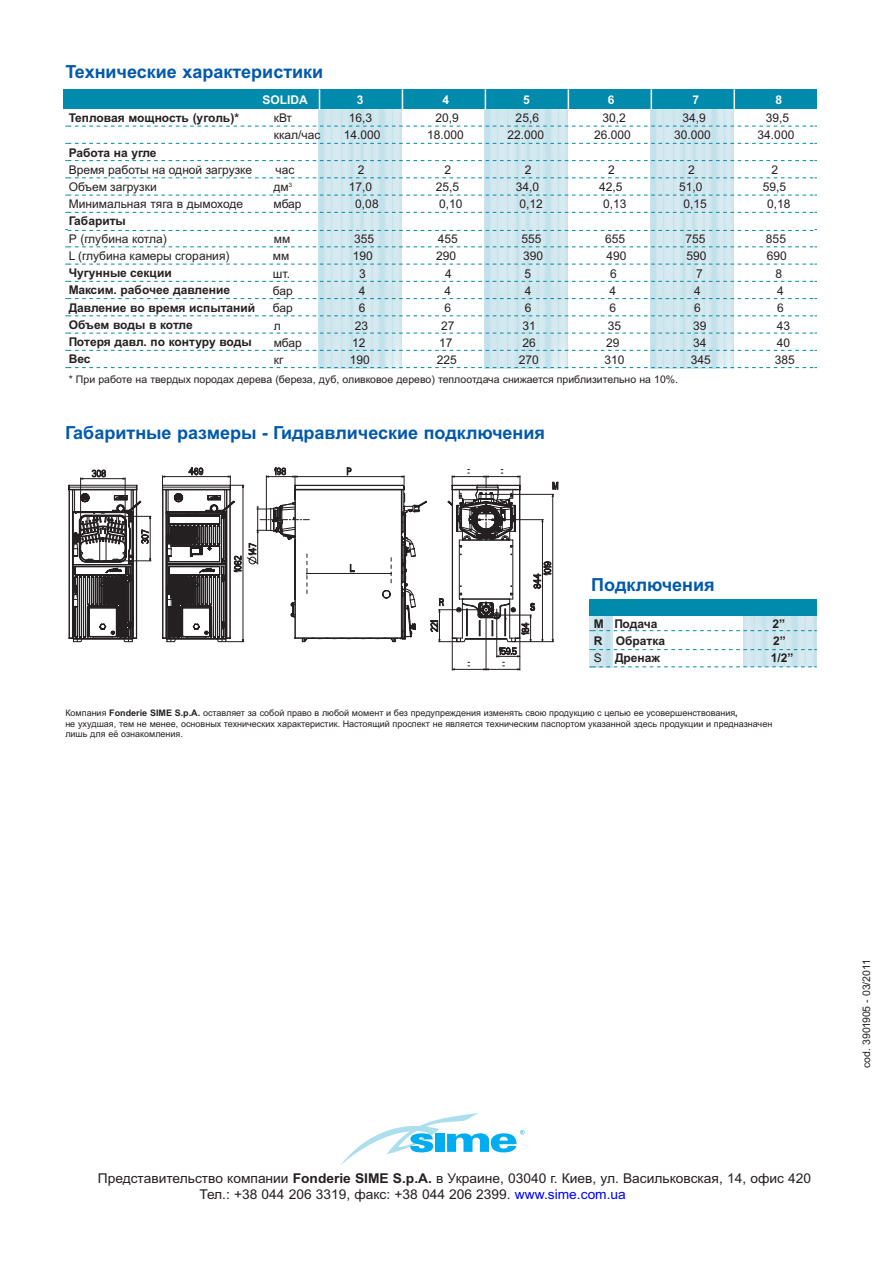
<style>
.page{position:relative;width:893px;height:1263px;background:#fff}
.page>*{position:absolute;margin:0;border:0;box-sizing:border-box;transform-origin:0 0}
.t1{font:700 18px "Arial";color:#0059ab}
.t2{font:13.5px/16.2px "Arial";color:#241f21}
.t3{font:12.3px "Arial";color:#241f21}
.t4{font:12px "Arial";color:#241f21}
.t5{font:700 12px "Arial";color:#241f21}
.t6{font:700 12px "Arial";color:#fff}
.t7{font:10.5px "Arial";color:#241f21}
.t8{font:9px/10.5px "Arial";color:#241f21}
.t9{font:6px "Arial";color:#241f21}
.s1{font-weight:400}
.s2{font-weight:700}
.s3{color:#00f}
</style>
<div class="page">
<img style="left:319px;top:110px;width:82px;height:257px">
<img style="left:484px;top:110px;width:83px;height:257px">
<img style="left:650px;top:110px;width:83px;height:257px">
<div style="left:64px;top:89px;width:752px;height:20px;background:#008aab"></div>
<svg style="left:65px;top:126px;width:752px;height:1px"></svg>
<svg style="left:65px;top:143px;width:752px;height:1px"></svg>
<svg style="left:65px;top:160px;width:752px;height:1px"></svg>
<svg style="left:65px;top:177px;width:752px;height:1px"></svg>
<svg style="left:65px;top:195px;width:752px;height:1px"></svg>
<svg style="left:65px;top:212px;width:752px;height:1px"></svg>
<svg style="left:65px;top:229px;width:752px;height:2px"></svg>
<svg style="left:65px;top:246px;width:752px;height:1px"></svg>
<svg style="left:65px;top:264px;width:752px;height:1px"></svg>
<svg style="left:65px;top:281px;width:752px;height:1px"></svg>
<svg style="left:65px;top:298px;width:752px;height:1px"></svg>
<svg style="left:65px;top:315px;width:752px;height:1px"></svg>
<svg style="left:65px;top:333px;width:752px;height:1px"></svg>
<svg style="left:65px;top:350px;width:752px;height:1px"></svg>
<svg style="left:65px;top:367px;width:752px;height:1px"></svg>
<svg style="left:340px;top:1113px;width:184px;height:53px"></svg>
<img style="left:743px;top:616px;width:73px;height:50px">
<img style="left:589px;top:616px;width:23px;height:50px">
<div style="left:589px;top:599px;width:227px;height:17px;background:#008aab"></div>
<svg style="left:589px;top:630px;width:227px;height:1px"></svg>
<svg style="left:589px;top:649px;width:227px;height:1px"></svg>
<svg style="left:589px;top:666px;width:227px;height:1px"></svg>
<svg style="left:68px;top:467px;width:490px;height:204px"></svg>
<svg style="left:319px;top:89px;width:1px;height:21px"></svg>
<hr style="left:401px;top:89px;width:2px;height:21px;background:#fff">
<hr style="left:484px;top:89px;width:2px;height:21px;background:#fff">
<hr style="left:567px;top:89px;width:2px;height:21px;background:#fff">
<hr style="left:650px;top:89px;width:2px;height:21px;background:#fff">
<hr style="left:733px;top:89px;width:2px;height:21px;background:#fff">
<h1 class="t1" style="left:65px;top:65px;width:259px">Технические характеристики</h1>
<p class="t6" style="left:262px;top:95px;width:47px">SOLIDA</p>
<p class="t6" style="left:357px;top:95px;width:8px">3</p>
<p class="t6" style="left:442px;top:95px;width:8px">4</p>
<p class="t6" style="left:523px;top:95px;width:8px">5</p>
<p class="t6" style="left:607px;top:95px;width:8px">6</p>
<p class="t6" style="left:692px;top:95px;width:8px">7</p>
<p class="t6" style="left:775px;top:95px;width:8px">8</p>
<p class="t5" style="left:69px;top:113px;width:172px">Тепловая мощность (уголь)*</p>
<p class="t4" style="left:274px;top:113px;width:20px">кВт</p>
<p class="t4" style="left:349px;top:113px;width:25px">16,3</p>
<p class="t4" style="left:435px;top:113px;width:25px">20,9</p>
<p class="t4" style="left:515px;top:113px;width:25px">25,6</p>
<p class="t4" style="left:602px;top:113px;width:25px">30,2</p>
<p class="t4" style="left:682px;top:113px;width:25px">34,9</p>
<p class="t4" style="left:765px;top:113px;width:25px">39,5</p>
<p class="t4" style="left:274px;top:131px;width:48px">ккал/час</p>
<p class="t4" style="left:344px;top:131px;width:38px">14.000</p>
<p class="t4" style="left:427px;top:131px;width:38px">18.000</p>
<p class="t4" style="left:507px;top:131px;width:38px">22.000</p>
<p class="t4" style="left:594px;top:131px;width:38px">26.000</p>
<p class="t4" style="left:674px;top:131px;width:38px">30.000</p>
<p class="t4" style="left:757px;top:131px;width:38px">34.000</p>
<p class="t5" style="left:69px;top:148px;width:89px">Работа на угле</p>
<p class="t4" style="left:69px;top:165px;width:185px">Время работы на одной загрузке</p>
<p class="t4" style="left:275px;top:165px;width:20px">час</p>
<p class="t4" style="left:358px;top:165px;width:8px">2</p>
<p class="t4" style="left:444px;top:165px;width:8px">2</p>
<p class="t4" style="left:524px;top:165px;width:8px">2</p>
<p class="t4" style="left:608px;top:165px;width:8px">2</p>
<p class="t4" style="left:688px;top:165px;width:8px">2</p>
<p class="t4" style="left:771px;top:165px;width:8px">2</p>
<p class="t4" style="left:69px;top:182px;width:90px">Объем загрузки</p>
<p class="t9" style="left:289px;top:182px;width:5px">3</p>
<p class="t4" style="left:273px;top:182px;width:17px">дм</p>
<p class="t4" style="left:349px;top:182px;width:25px">17,0</p>
<p class="t4" style="left:435px;top:182px;width:25px">25,5</p>
<p class="t4" style="left:515px;top:182px;width:25px">34,0</p>
<p class="t4" style="left:599px;top:182px;width:25px">42,5</p>
<p class="t4" style="left:679px;top:182px;width:25px">51,0</p>
<p class="t4" style="left:762px;top:182px;width:25px">59,5</p>
<p class="t4" style="left:69px;top:199px;width:176px">Минимальная тяга в дымоходе</p>
<p class="t4" style="left:273px;top:199px;width:30px">мбар</p>
<p class="t4" style="left:355px;top:199px;width:25px">0,08</p>
<p class="t4" style="left:439px;top:199px;width:25px">0,10</p>
<p class="t4" style="left:519px;top:199px;width:25px">0,12</p>
<p class="t4" style="left:603px;top:199px;width:25px">0,13</p>
<p class="t4" style="left:683px;top:199px;width:25px">0,15</p>
<p class="t4" style="left:767px;top:199px;width:25px">0,18</p>
<p class="t5" style="left:69px;top:217px;width:59px">Габариты</p>
<p class="t4" style="left:69px;top:234px;width:100px">Р (глубина котла)</p>
<p class="t4" style="left:274px;top:234px;width:18px">мм</p>
<p class="t4" style="left:354px;top:234px;width:22px">355</p>
<p class="t4" style="left:438px;top:234px;width:22px">455</p>
<p class="t4" style="left:521px;top:234px;width:22px">555</p>
<p class="t4" style="left:605px;top:234px;width:22px">655</p>
<p class="t4" style="left:685px;top:234px;width:22px">755</p>
<p class="t4" style="left:766px;top:234px;width:22px">855</p>
<p class="t4" style="left:69px;top:251px;width:162px">L (глубина камеры сгорания)</p>
<p class="t4" style="left:273px;top:251px;width:18px">мм</p>
<p class="t4" style="left:353px;top:251px;width:22px">190</p>
<p class="t4" style="left:436px;top:251px;width:22px">290</p>
<p class="t4" style="left:523px;top:251px;width:22px">390</p>
<p class="t4" style="left:606px;top:251px;width:22px">490</p>
<p class="t4" style="left:686px;top:251px;width:22px">590</p>
<p class="t4" style="left:766px;top:251px;width:22px">690</p>
<p class="t5" style="left:69px;top:268px;width:105px">Чугунные секции</p>
<p class="t3" style="left:273px;top:269px;width:19px">шт.</p>
<p class="t3" style="left:359px;top:269px;width:8px">3</p>
<p class="t3" style="left:445px;top:269px;width:8px">4</p>
<p class="t3" style="left:524px;top:269px;width:8px">5</p>
<p class="t3" style="left:610px;top:269px;width:8px">6</p>
<p class="t3" style="left:696px;top:269px;width:8px">7</p>
<p class="t3" style="left:775px;top:269px;width:8px">8</p>
<p class="t5" style="left:69px;top:286px;width:163px">Максим. рабочее давление</p>
<p class="t4" style="left:273px;top:286px;width:21px">бар</p>
<p class="t4" style="left:358px;top:286px;width:8px">4</p>
<p class="t4" style="left:444px;top:286px;width:8px">4</p>
<p class="t4" style="left:525px;top:286px;width:8px">4</p>
<p class="t4" style="left:609px;top:286px;width:8px">4</p>
<p class="t4" style="left:694px;top:286px;width:8px">4</p>
<p class="t4" style="left:777px;top:286px;width:8px">4</p>
<p class="t5" style="left:69px;top:303px;width:188px">Давление во время испытаний</p>
<p class="t4" style="left:273px;top:304px;width:21px">бар</p>
<p class="t4" style="left:358px;top:304px;width:8px">6</p>
<p class="t4" style="left:444px;top:304px;width:8px">6</p>
<p class="t4" style="left:525px;top:304px;width:8px">6</p>
<p class="t4" style="left:609px;top:304px;width:8px">6</p>
<p class="t4" style="left:694px;top:304px;width:8px">6</p>
<p class="t4" style="left:777px;top:304px;width:8px">6</p>
<p class="t5" style="left:69px;top:320px;width:126px">Объем воды в котле</p>
<p class="t4" style="left:274px;top:321px;width:9px">л</p>
<p class="t4" style="left:355px;top:321px;width:15px">23</p>
<p class="t4" style="left:441px;top:321px;width:15px">27</p>
<p class="t4" style="left:522px;top:321px;width:15px">31</p>
<p class="t4" style="left:607px;top:321px;width:15px">35</p>
<p class="t4" style="left:693px;top:321px;width:15px">39</p>
<p class="t4" style="left:776px;top:321px;width:15px">43</p>
<p class="t5" style="left:69px;top:337px;width:184px">Потеря давл. по контуру воды</p>
<p class="t4" style="left:274px;top:338px;width:30px">мбар</p>
<p class="t4" style="left:352px;top:338px;width:15px">12</p>
<p class="t4" style="left:439px;top:338px;width:15px">17</p>
<p class="t4" style="left:522px;top:338px;width:15px">26</p>
<p class="t4" style="left:606px;top:338px;width:15px">29</p>
<p class="t4" style="left:693px;top:338px;width:15px">34</p>
<p class="t4" style="left:776px;top:338px;width:15px">40</p>
<p class="t5" style="left:69px;top:355px;width:23px">Вес</p>
<p class="t4" style="left:274px;top:355px;width:11px">кг</p>
<p class="t4" style="left:349px;top:355px;width:22px">190</p>
<p class="t4" style="left:436px;top:355px;width:22px">225</p>
<p class="t4" style="left:518px;top:355px;width:22px">270</p>
<p class="t4" style="left:604px;top:355px;width:22px">310</p>
<p class="t4" style="left:690px;top:355px;width:22px">345</p>
<p class="t4" style="left:775px;top:355px;width:22px">385</p>
<p class="t7" style="left:69px;top:375px;width:611px">* При работе на твердых породах дерева (береза, дуб, оливковое дерево) теплоотдача снижается приблизительно на 10%.</p>
<h1 class="t1" style="left:65px;top:425px;width:481px">Габаритные размеры - Гидравлические подключения</h1>
<h1 class="t1" style="left:591px;top:578px;width:125px">Подключения</h1>
<p class="t5" style="left:593px;top:619px;width:65px">M Подача</p>
<p class="t5" style="left:772px;top:619px;width:14px">2”</p>
<p class="t5" style="left:593px;top:636px;width:73px">R Обратка</p>
<p class="t5" style="left:773px;top:636px;width:14px">2”</p>
<p class="t5" style="left:593px;top:653px;width:68px"><span class="s1">S</span> Дренаж</p>
<p class="t5" style="left:770px;top:654px;width:24px">1/2”</p>
<p class="t8" style="left:65px;top:709px;width:708px">Компания <span class="s2">Fonderie SIME S.p.A.</span> оставляет за собой право в любой момент и без предупреждения изменять свою продукцию с целью ее усовершенствования<span class="s2">,<br></span>не ухудшая, тем не менее, основных технических характеристик. Настоящий проспект не является техническим паспортом указанной здесь продукции и предназначен</p>
<p class="t8" style="left:65px;top:730px;width:119px">лишь для её ознакомления.</p>
<p class="t2" style="left:199px;top:1171px;width:613px;text-indent:-102px">Представительство компании <span class="s2">Fonderie SIME S.p.A.</span> в Украине, 03040 г. Киев, ул. Васильковская, 14, офис 420<br>Тел.: +38 044 206 3319, факс: +38 044 206 2399. <span class="s3">www.sime.com.ua</span></p>
<p class="t7" style="left:862px;top:1068px;width:110px;rotate:-90deg">cod. 3901905 - 03/2011</p>
</div>
